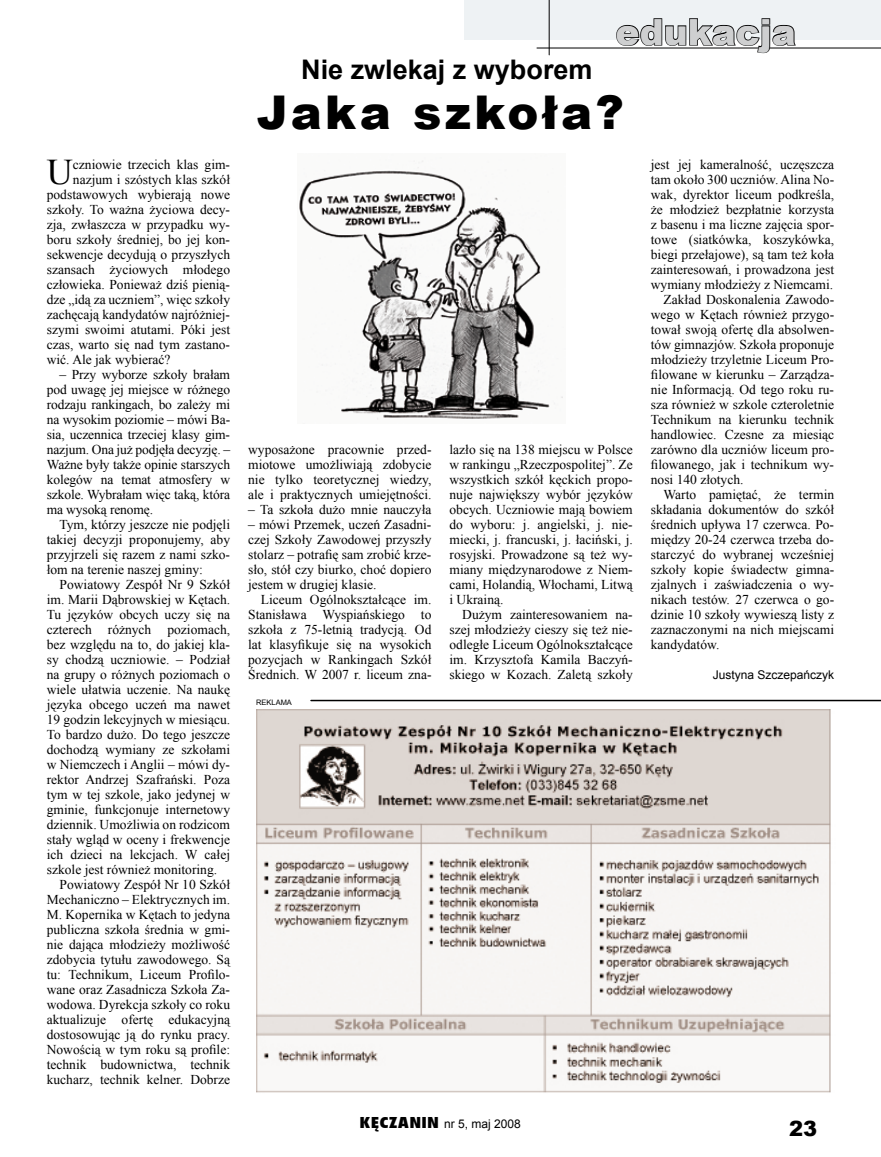
<style>
.page{position:relative;width:881px;height:1157px;background:#fff}
.page>*{position:absolute;margin:0;border:0;box-sizing:border-box;transform-origin:0 0}
.t1{font:900 46.5px "Arial";letter-spacing:.075em;color:#000}
.t2{font:36.15px "Times New Roman";color:#000}
.t3{font:900 36px "Arial";color:#cecfd0}
.t4{font:700 27px "Arial";color:#000}
.t5{font:900 21px "Arial";color:#000}
.t6{font:13.5px/15px "Times New Roman";color:#000;text-align:justify}
.t7{font:12px "Arial";color:#000}
.t8{font:7.5px "Arial";color:#000}
.s1{font-family:"EFN Oliwier";font-size:15px}
</style>
<div class="page">
<div style="left:464px;top:0;width:416px;height:39px;background:#eef2f4"></div>
<hr style="left:548px;top:0;width:1px;height:55px;background:#000">
<hr style="left:536px;top:48px;width:344px;height:1px;background:#000">
<img style="left:256px;top:709px;width:575px;height:384px">
<img style="left:299px;top:160px;width:264px;height:260px">
<hr style="left:311px;top:700px;width:569px;height:1px;background:#000">
<svg style="left:615px;top:18px;width:181px;height:36px"></svg>
<h2 class="t2" style="left:47px;top:147px;width:28px">U</h2>
<p class="t6" style="left:73px;top:157px;width:159px">czniowie trzecich klas gim-</p>
<p class="t6" style="left:73px;top:172px;width:159px">nazjum i szóstych klas szkół</p>
<p class="t6" style="left:47px;top:187px;width:185px">podstawowych wybierają nowe</p>
<p class="t6" style="left:47px;top:202px;width:185px">szkoły. To ważna życiowa decy-</p>
<p class="t6" style="left:47px;top:217px;width:185px">zja, zwłaszcza w przypadku wy-</p>
<p class="t6" style="left:47px;top:232px;width:185px">boru szkoły średniej, bo jej kon-</p>
<p class="t6" style="left:47px;top:247px;width:185px">sekwencje decydują o przyszłych</p>
<p class="t6" style="left:47px;top:262px;width:185px">szansach życiowych młodego</p>
<p class="t6" style="left:47px;top:277px;width:185px">człowieka. Ponieważ dziś pienią-</p>
<p class="t6" style="left:47px;top:292px;width:185px">dze „idą za uczniem”, więc szkoły</p>
<p class="t6" style="left:47px;top:307px;width:185px">zachęcają kandydatów najróżniej-</p>
<p class="t6" style="left:47px;top:322px;width:185px">szymi swoimi atutami. Póki jest</p>
<p class="t6" style="left:47px;top:337px;width:185px">czas, warto się nad tym zastano-</p>
<p class="t6" style="left:47px;top:352px;width:125px">wić. Ale jak wybierać?</p>
<p class="t6" style="left:47px;top:367px;width:185px;text-indent:13px">– Przy wyborze szkoły brałam pod uwagę jej miejsce w różnego rodzaju rankingach, bo zależy mi na wysokim poziomie – mówi Ba&shy;sia, uczennica trzeciej klasy gim&shy;nazjum. Ona już podjęła decyzję. – Ważne były także opinie starszych kolegów na temat atmosfery w szkole. Wybrałam więc taką, która ma wysoką renomę.</p>
<p class="t6" style="left:47px;top:517px;width:185px;text-indent:13px">Tym, którzy jeszcze nie podjęli takiej decyzji proponujemy, aby przyjrzeli się razem z nami szko&shy;łom na terenie naszej gminy:</p>
<p class="t6" style="left:60px;top:577px;width:172px">Powiatowy Zespół Nr 9 Szkół</p>
<p class="t6" style="left:47px;top:592px;width:185px">im. Marii Dąbrowskiej w Kętach.</p>
<p class="t6" style="left:47px;top:607px;width:185px">Tu języków obcych uczy się na</p>
<p class="t6" style="left:47px;top:622px;width:185px">czterech różnych poziomach,</p>
<p class="t6" style="left:47px;top:637px;width:185px">bez względu na to, do jakiej kla-</p>
<p class="t6" style="left:47px;top:652px;width:185px">sy chodzą uczniowie. – Podział</p>
<p class="t6" style="left:47px;top:667px;width:185px">na grupy o różnych poziomach o</p>
<p class="t6" style="left:47px;top:682px;width:185px">wiele ułatwia uczenie. Na naukę</p>
<p class="t6" style="left:47px;top:697px;width:185px">języka obcego uczeń ma nawet</p>
<p class="t6" style="left:47px;top:711px;width:185px">19 godzin lekcyjnych w miesiącu.</p>
<p class="t6" style="left:47px;top:726px;width:185px">To bardzo dużo. Do tego jeszcze</p>
<p class="t6" style="left:47px;top:741px;width:185px">dochodzą wymiany ze szkołami</p>
<p class="t6" style="left:47px;top:756px;width:185px">w Niemczech i Anglii – mówi dy-</p>
<p class="t6" style="left:47px;top:771px;width:185px">rektor Andrzej Szafrański. Poza</p>
<p class="t6" style="left:47px;top:786px;width:185px">tym w tej szkole, jako jedynej w</p>
<p class="t6" style="left:47px;top:801px;width:185px">gminie, funkcjonuje internetowy</p>
<p class="t6" style="left:47px;top:816px;width:185px">dziennik. Umożliwia on rodzicom</p>
<p class="t6" style="left:47px;top:831px;width:185px">stały wgląd w oceny i frekwencje</p>
<p class="t6" style="left:47px;top:846px;width:185px">ich dzieci na lekcjach. W całej</p>
<p class="t6" style="left:47px;top:861px;width:172px">szkole jest również monitoring.</p>
<p class="t6" style="left:60px;top:876px;width:172px">Powiatowy Zespół Nr 10 Szkół</p>
<p class="t6" style="left:47px;top:891px;width:185px">Mechaniczno – Elektrycznych im.</p>
<p class="t6" style="left:47px;top:906px;width:185px">M. Kopernika w Kętach to jedyna</p>
<p class="t6" style="left:47px;top:921px;width:185px">publiczna szkoła średnia w gmi-</p>
<p class="t6" style="left:47px;top:936px;width:185px">nie dająca młodzieży możliwość</p>
<p class="t6" style="left:47px;top:951px;width:185px">zdobycia tytułu zawodowego. Są</p>
<p class="t6" style="left:47px;top:966px;width:185px">tu: Technikum, Liceum Profilo-</p>
<p class="t6" style="left:47px;top:981px;width:185px">wane oraz Zasadnicza Szkoła Za-</p>
<p class="t6" style="left:47px;top:996px;width:185px">wodowa. Dyrekcja szkoły co roku</p>
<p class="t6" style="left:47px;top:1011px;width:185px">aktualizuje ofertę edukacyjną</p>
<p class="t6" style="left:47px;top:1026px;width:185px">dostosowując ją do rynku pracy.</p>
<p class="t6" style="left:47px;top:1041px;width:185px">Nowością w tym roku są profile:</p>
<p class="t6" style="left:47px;top:1056px;width:185px">technik budownictwa, technik</p>
<p class="t6" style="left:47px;top:1071px;width:185px">kucharz, technik kelner. Dobrze</p>
<h3 class="t4" style="left:301px;top:52px;width:293px">Nie zwlekaj z wyborem</h3>
<h3 class="t3" style="left:615px;top:6px;width:182px">edukacja</h3>
<h1 class="t1" style="left:257px;top:79px;width:368px">Jaka szkoła?</h1>
<p class="t6" style="left:248px;top:441px;width:185px">wyposażone pracownie przed&shy;miotowe umożliwiają zdobycie nie tylko teoretycznej wiedzy, ale i praktycznych umiejętności.</p>
<p class="t6" style="left:248px;top:501px;width:185px">– Ta szkoła dużo mnie nauczyła</p>
<p class="t6" style="left:248px;top:516px;width:185px">– mówi Przemek, uczeń Zasadni&shy;czej Szkoły Zawodowej przyszły stolarz – potrafię sam zrobić krze&shy;sło, stół czy biurko, choć dopiero jestem w drugiej klasie.</p>
<p class="t6" style="left:248px;top:591px;width:185px;text-indent:13px">Liceum Ogólnokształcące im.<br>Stanisława Wyspiańskiego to szkoła z 75-letnią tradycją. Od lat klasyfikuje się na wysokich pozycjach w Rankingach Szkół Średnich. W 2007 r. liceum zna-</p>
<p class="t8" style="left:256px;top:697px;width:37px">REKLAMA</p>
<p class="t6" style="left:449px;top:441px;width:185px">lazło się na 138 miejscu w Polsce w rankingu „Rzeczpospolitej”. Ze wszystkich szkół kęckich propo&shy;nuje największy wybór języków obcych. Uczniowie mają bowiem do wyboru: j. angielski, j. nie&shy;miecki, j. francuski, j. łaciński, j. rosyjski. Prowadzone są też wy&shy;miany międzynarodowe z Niem&shy;cami, Holandią, Włochami, Litwą i Ukrainą.</p>
<p class="t6" style="left:449px;top:606px;width:185px;text-indent:13px">Dużym zainteresowaniem na&shy;szej młodzieży cieszy się też nie&shy;odległe Liceum Ogólnokształcące im. Krzysztofa Kamila Baczyń&shy;skiego w Kozach. Zaletą szkoły</p>
<p class="t6" style="left:650px;top:156px;width:185px">jest jej kameralność, uczęszcza</p>
<p class="t6" style="left:650px;top:171px;width:185px">tam około 300 uczniów. Alina No-</p>
<p class="t6" style="left:650px;top:186px;width:185px">wak, dyrektor liceum podkreśla,</p>
<p class="t6" style="left:650px;top:201px;width:185px">że młodzież bezpłatnie korzysta</p>
<p class="t6" style="left:650px;top:216px;width:185px">z basenu i ma liczne zajęcia spor-</p>
<p class="t6" style="left:650px;top:231px;width:185px">towe (siatkówka, koszykówka,</p>
<p class="t6" style="left:650px;top:246px;width:185px">biegi przełajowe), są tam też koła</p>
<p class="t6" style="left:650px;top:261px;width:185px">zainteresowań, i prowadzona jest</p>
<p class="t6" style="left:650px;top:276px;width:184px">wymiany młodzieży z Niemcami.</p>
<p class="t6" style="left:663px;top:291px;width:172px">Zakład Doskonalenia Zawodo-</p>
<p class="t6" style="left:650px;top:306px;width:185px">wego w Kętach również przygo-</p>
<p class="t6" style="left:650px;top:321px;width:185px">tował swoją ofertę dla absolwen-</p>
<p class="t6" style="left:650px;top:336px;width:185px">tów gimnazjów. Szkoła proponuje</p>
<p class="t6" style="left:650px;top:351px;width:185px">młodzieży trzyletnie Liceum Pro-</p>
<p class="t6" style="left:650px;top:366px;width:185px">filowane w kierunku – Zarządza-</p>
<p class="t6" style="left:650px;top:381px;width:185px">nie Informacją. Od tego roku ru-</p>
<p class="t6" style="left:650px;top:396px;width:185px">sza również w szkole czteroletnie</p>
<p class="t6" style="left:650px;top:411px;width:185px">Technikum na kierunku technik</p>
<p class="t6" style="left:650px;top:426px;width:185px">handlowiec. Czesne za miesiąc</p>
<p class="t6" style="left:650px;top:441px;width:185px">zarówno dla uczniów liceum pro-</p>
<p class="t6" style="left:650px;top:456px;width:185px">filowanego, jak i technikum wy-</p>
<p class="t6" style="left:650px;top:471px;width:94px">nosi 140 złotych.</p>
<p class="t6" style="left:663px;top:486px;width:172px">Warto pamiętać, że termin</p>
<p class="t6" style="left:650px;top:501px;width:185px">składania dokumentów do szkół</p>
<p class="t6" style="left:650px;top:516px;width:185px">średnich upływa 17 czerwca. Po-</p>
<p class="t6" style="left:650px;top:531px;width:185px">między 20-24 czerwca trzeba do-</p>
<p class="t6" style="left:650px;top:546px;width:185px">starczyć do wybranej wcześniej</p>
<p class="t6" style="left:650px;top:561px;width:185px">szkoły kopie świadectw gimna-</p>
<p class="t6" style="left:650px;top:576px;width:185px">zjalnych i zaświadczenia o wy-</p>
<p class="t6" style="left:650px;top:591px;width:185px">nikach testów. 27 czerwca o go-</p>
<p class="t6" style="left:650px;top:606px;width:185px">dzinie 10 szkoły wywieszą listy z</p>
<p class="t6" style="left:650px;top:621px;width:185px">zaznaczonymi na nich miejscami</p>
<p class="t6" style="left:650px;top:636px;width:70px">kandydatów.</p>
<p class="t7" style="left:712px;top:667px;width:123px">Justyna Szczepańczyk</p>
<p class="t7" style="left:360px;top:1116px;width:162px"><span class="s1">KĘCZANIN</span> nr 5, maj 2008</p>
<h3 class="t5" style="left:788px;top:1113px;width:30px">23</h3>
</div>
